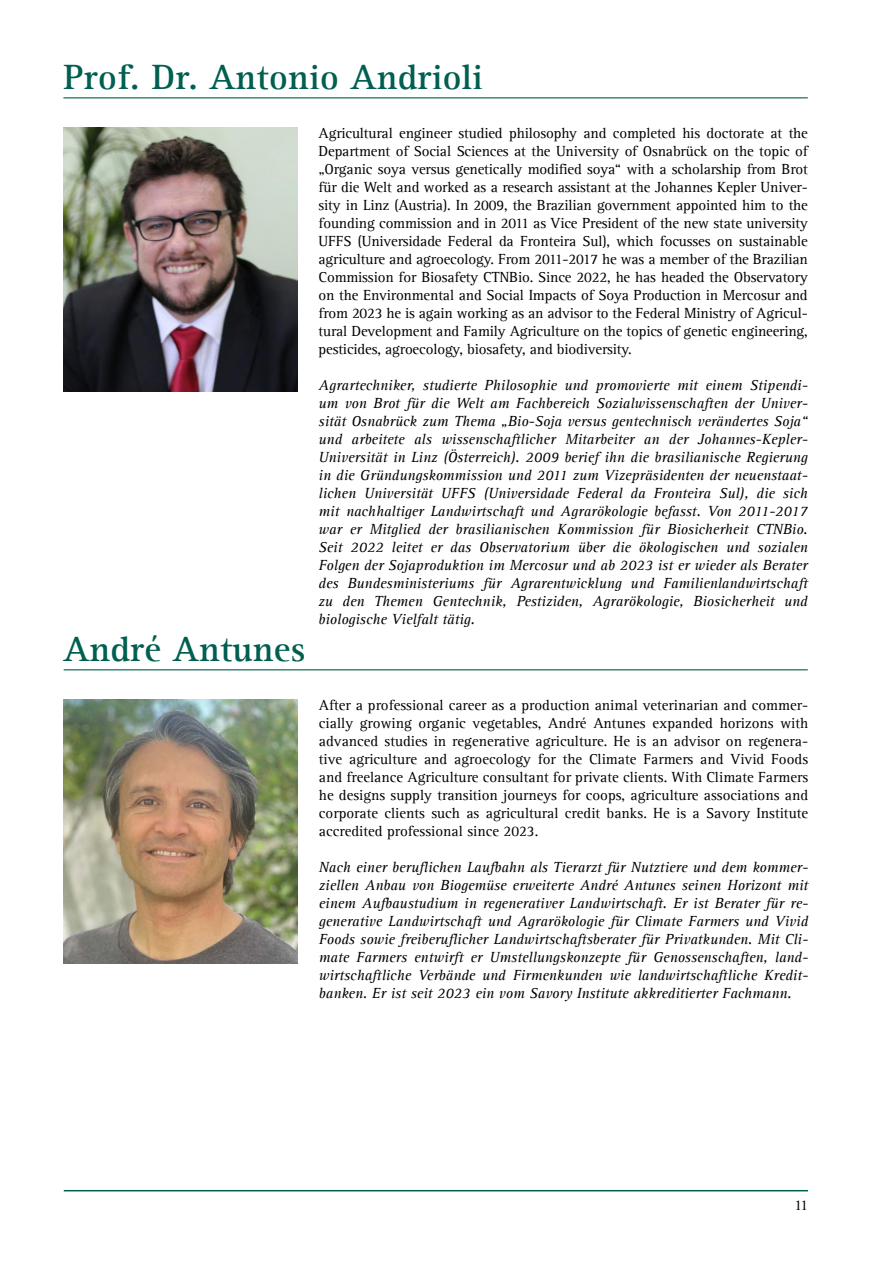
<style>
.page{position:relative;width:893px;height:1263px;background:#fff}
.page>*{position:absolute;margin:0;border:0;box-sizing:border-box;transform-origin:0 0}
.t1{font:700 36px "Agfa Rotis Serif";letter-spacing:.01em;color:#005f50}
.t2{font:italic 15px/18px "Agfa Rotis Serif";color:#000;text-align:justify}
.t3{font:15px/18px "Agfa Rotis Serif";letter-spacing:-.01em;color:#000;text-align:justify}
</style>
<div class="page">
<hr style="left:64px;top:1190px;width:744px;height:1px;background:#005f50">
<img style="left:63px;top:128px;width:234px;height:263px">
<hr style="left:63px;top:97px;width:745px;height:1px;background:#005f50">
<img style="left:64px;top:699px;width:234px;height:264px">
<hr style="left:64px;top:669px;width:744px;height:1px;background:#005f50">
<h1 class="t1" style="left:63px;top:55px;width:421px">Prof. Dr. Antonio Andrioli</h1>
<h1 class="t1" style="left:64px;top:627px;width:243px">André Antunes</h1>
<p class="t3" style="left:319px;top:124px;width:491px">Agricultural engineer studied philosophy and completed his doctorate at the Department of Social Sciences at the University of Osnabrück on the topic of „Organic soya versus genetically modified soya“ with a scholarship from Brot für die Welt and worked as a research assistant at the Johannes Kepler Univer&shy;sity in Linz (Austria). In 2009, the Brazilian government appointed him to the founding commission and in 2011 as Vice President of the new state university UFFS (Universidade Federal da Fronteira Sul), which focusses on sustainable agriculture and agroecology. From 2011-2017 he was a member of the Brazilian Commission for Biosafety CTNBio. Since 2022, he has headed the Observatory on the Environmental and Social Impacts of Soya Production in Mercosur and from 2023 he is again working as an advisor to the Federal Ministry of Agricul&shy;tural Development and Family Agriculture on the topics of genetic engineering, pesticides, agroecology, biosafety, and biodiversity.</p>
<p class="t2" style="left:319px;top:376px;width:491px">Agrartechniker, studierte Philosophie und promovierte mit einem Stipendi&shy;um von Brot für die Welt am Fachbereich Sozialwissenschaften der Univer&shy;sität Osnabrück zum Thema „Bio-Soja versus gentechnisch verändertes Soja“ und arbeitete als wissenschaftlicher Mitarbeiter an der Johannes-Kepler-Universität in Linz (Österreich). 2009 berief ihn die brasilianische Regierung in die Gründungskommission und 2011 zum Vizepräsidenten der neuenstaat&shy;lichen Universität UFFS (Universidade Federal da Fronteira Sul), die sich mit nachhaltiger Landwirtschaft und Agrarökologie befasst. Von 2011-2017 war er Mitglied der brasilianischen Kommission für Biosicherheit CTNBio.<br>Seit 2022 leitet er das Observatorium über die ökologischen und sozialen Folgen der Sojaproduktion im Mercosur und ab 2023 ist er wieder als Berater des Bundesministeriums für Agrarentwicklung und Familienlandwirtschaft zu den Themen Gentechnik, Pestiziden, Agrarökologie, Biosicherheit und biologische Vielfalt tätig.</p>
<p class="t3" style="left:319px;top:696px;width:491px">After a professional career as a production animal veterinarian and commer&shy;cially growing organic vegetables, André Antunes expanded horizons with advanced studies in regenerative agriculture. He is an advisor on regenera&shy;tive agriculture and agroecology for the Climate Farmers and Vivid Foods and freelance Agriculture consultant for private clients. With Climate Farmers he designs supply transition journeys for coops, agriculture associations and corporate clients such as agricultural credit banks. He is a Savory Institute accredited professional since 2023.</p>
<p class="t2" style="left:319px;top:858px;width:491px">Nach einer beruflichen Laufbahn als Tierarzt für Nutztiere und dem kommer&shy;ziellen Anbau von Biogemüse erweiterte André Antunes seinen Horizont mit einem Aufbaustudium in regenerativer Landwirtschaft. Er ist Berater für re&shy;generative Landwirtschaft und Agrarökologie für Climate Farmers und Vivid Foods sowie freiberuflicher Landwirtschaftsberater für Privatkunden. Mit Cli&shy;mate Farmers entwirft er Umstellungskonzepte für Genossenschaften, land&shy;wirtschaftliche Verbände und Firmenkunden wie landwirtschaftliche Kredit&shy;banken. Er ist seit 2023 ein vom Savory Institute akkreditierter Fachmann.</p>
<p class="t3" style="left:794px;top:1196px;width:15px">11</p>
</div>
